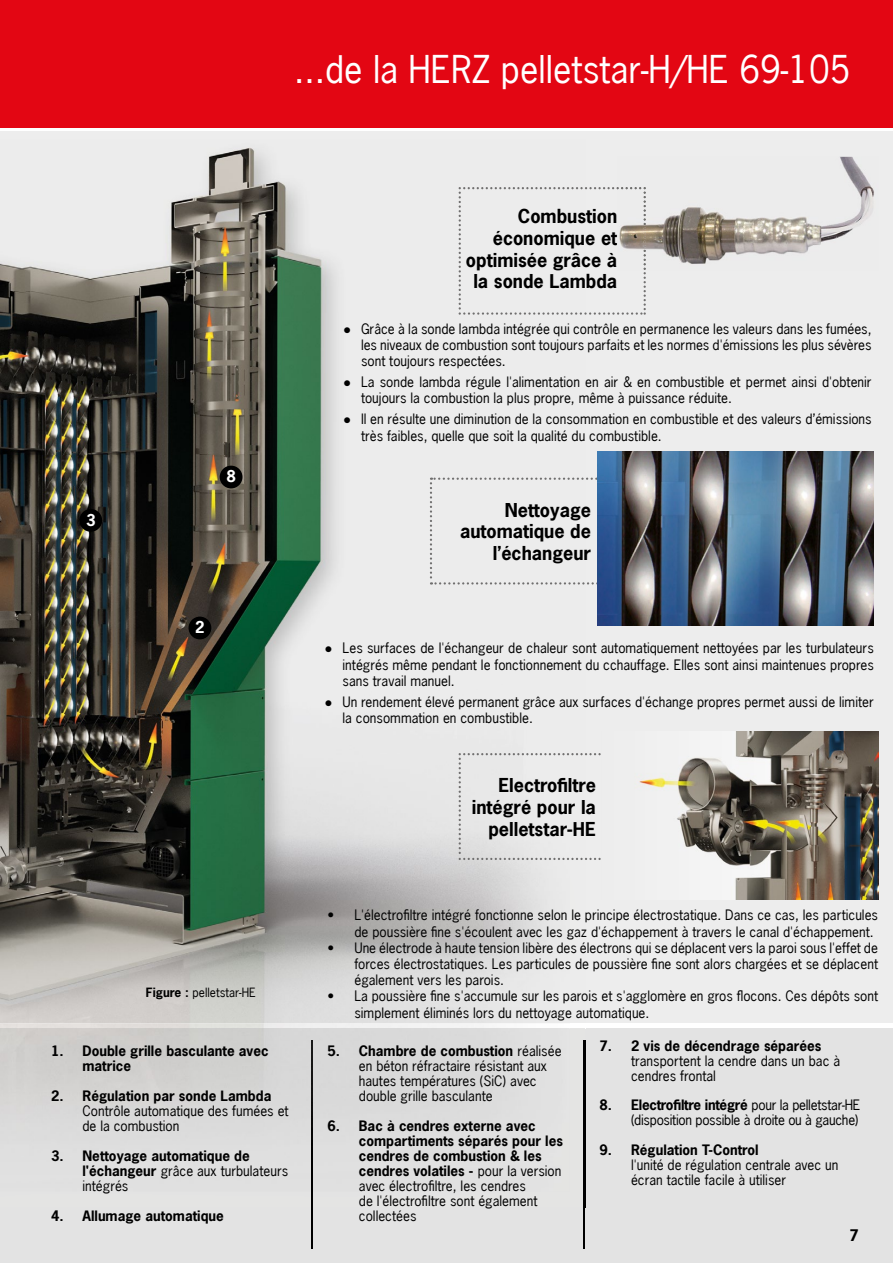
<style>
.page{position:relative;width:893px;height:1263px;background:#fff}
.page>*{position:absolute;margin:0;border:0;box-sizing:border-box;transform-origin:0 0}
.t1{font:36px "News Gothic LT";color:#fff}
.t2{font:700 18px/21.6px "News Gothic LT";color:#000;text-align:right}
.t3{font:700 15.3px "News Gothic LT";color:#fff}
.t4{font:700 15px "News Gothic LT";color:#000}
.t5{font:13.5px/16.2px "News Gothic LT";color:#000}
.t6{font:700 13.5px/15px "News Gothic LT";color:#000}
.t7{font:13.5px/15px "News Gothic LT";letter-spacing:-.02em;color:#000;text-align:right}
.t8{font:12px "News Gothic LT";color:#000}
.s1{font-weight:700}
.s2{font-weight:400}
.s3{font-family:"Arial"}
</style>
<div class="page">
<div style="left:0;top:0;width:893px;height:128px;background:#e30613"></div>
<div style="left:0;top:132px;width:893px;height:1131px;background:#ededed"></div>
<div style="left:0;top:1028px;width:893px;height:235px;background:#e3e3e3"></div>
<hr style="left:311px;top:1040px;width:2px;height:209px;background:#000">
<hr style="left:584px;top:1040px;width:1px;height:209px;background:#000">
<img style="left:570px;top:477px;width:15px;height:551px">
<img style="left:0;top:147px;width:362px;height:876px">
<img style="left:0;top:1023px;width:570px;height:5px">
<img style="left:311px;top:1040px;width:2px;height:100px">
<div style="left:189px;top:617px;width:22px;height:22px;background:#000;border-radius:50%"></div>
<div style="left:220px;top:466px;width:22px;height:22px;background:#000;border-radius:50%"></div>
<div style="left:79px;top:509px;width:23px;height:23px;background:#000;border-radius:50%"></div>
<svg style="left:430px;top:478px;width:167px;height:106px"></svg>
<svg style="left:459px;top:753px;width:142px;height:107px"></svg>
<img style="left:639px;top:731px;width:239px;height:168px">
<img style="left:597px;top:451px;width:277px;height:175px">
<img style="left:646px;top:157px;width:228px;height:107px">
<svg style="left:459px;top:187px;width:187px;height:128px"></svg>
<h1 class="t1" style="left:294px;top:47px;width:558px">...de la HERZ pelletstar-H/HE 69-105</h1>
<p class="t3" style="left:86px;top:510px;width:11px">3</p>
<p class="t3" style="left:226px;top:466px;width:11px">8</p>
<p class="t3" style="left:195px;top:617px;width:11px">2</p>
<p class="t8" style="left:146px;top:984px;width:111px"><span class="s1">Figure :</span> pelletstar-HE</p>
<p class="t6" style="left:83px;top:1043px;width:188px;text-indent:-31px">1. Double grille basculante avec matrice</p>
<p class="t6" style="left:51px;top:1088px;width:222px">2. Régulation par sonde Lambda</p>
<p class="t5" style="left:83px;top:1103px;width:208px;line-height:15px">Contrôle automatique des fumées et de la combustion</p>
<p class="t6" style="left:83px;top:1148px;width:207px;text-indent:-31px">3. Nettoyage automatique de l'échangeur <span class="s2">grâce aux turbulateurs intégrés</span></p>
<p class="t6" style="left:51px;top:1208px;width:174px">4. Allumage automatique</p>
<h2 class="t2" style="left:466px;top:205px;width:153px">Combustion économique et optimisée grâce à la sonde Lambda</h2>
<p class="t5" style="left:361px;top:320px;width:512px;text-align:justify;text-indent:-18px"><span class="s3">●</span> Grâce à la sonde lambda intégrée qui contrôle en permanence les valeurs dans les fumées, les niveaux de combustion sont toujours parfaits et les normes d'émissions les plus sévères sont toujours respectées.</p>
<p class="t5" style="left:361px;top:374px;width:512px;text-indent:-18px"><span class="s3">●</span> La sonde lambda régule l'alimentation en air &amp; en combustible et permet ainsi d'obtenir toujours la combustion la plus propre, même à puissance réduite.</p>
<p class="t5" style="left:361px;top:411px;width:512px;text-indent:-18px"><span class="s3">●</span> Il en résulte une diminution de la consommation en combustible et des valeurs d’émissions très faibles, quelle que soit la qualité du combustible.</p>
<h2 class="t2" style="left:460px;top:499px;width:133px">Nettoyage automatique de l’échangeur</h2>
<p class="t5" style="left:343px;top:640px;width:533px;text-align:justify;text-indent:-18px"><span class="s3">●</span> Les surfaces de l'échangeur de chaleur sont automatiquement nettoyées par les turbulateurs intégrés même pendant le fonctionnement du cchauffage. Elles sont ainsi maintenues propres sans travail manuel.</p>
<p class="t5" style="left:343px;top:693px;width:533px;text-indent:-18px"><span class="s3">●</span> Un rendement élevé permanent grâce aux surfaces d'échange propres permet aussi de limiter la consommation en combustible.</p>
<h2 class="t2" style="left:472px;top:774px;width:126px">Electrofiltre intégré pour la pelletstar-HE</h2>
<p class="t5" style="left:354px;top:907px;width:525px;text-indent:-27px">• L'électrofiltre intégré fonctionne selon le principe électrostatique. Dans ce cas, les particules de poussière fine s'écoulent avec les gaz d'échappement à travers le canal d'échappement.</p>
<p class="t5" style="left:354px;top:939px;width:525px;text-align:justify;text-indent:-27px">• Une électrode à haute tension libère des électrons qui se déplacent vers la paroi sous l'effet de forces électrostatiques. Les particules de poussière fine sont alors chargées et se déplacent également vers les parois.</p>
<p class="t5" style="left:354px;top:988px;width:525px;text-indent:-27px">• La poussière fine s'accumule sur les parois et s'agglomère en gros flocons. Ces dépôts sont simplement éliminés lors du nettoyage automatique.</p>
<p class="t5" style="left:359px;top:1043px;width:204px;line-height:15px;text-indent:-31px"><span class="s1">5. Chambre de combustion</span> réalisée en béton réfractaire résistant aux hautes températures (SiC) avec double grille basculante</p>
<p class="t6" style="left:359px;top:1118px;width:206px;text-indent:-31px">6. Bac à cendres externe avec compartiments séparés pour les cendres de combustion &amp; les cendres volatiles - <span class="s2">pour la version avec électrofiltre, les cendres<br>de l'électrofiltre sont également collectées</span></p>
<p class="t6" style="left:600px;top:1038px;width:223px">7. 2 vis de décendrage séparées</p>
<p class="t5" style="left:631px;top:1053px;width:211px;line-height:15px">transportent la cendre dans un bac à cendres frontal</p>
<p class="t7" style="left:600px;top:1097px;width:262px"><span class="s1">8. Electrofiltre intégré</span> pour la pelletstar-HE (disposition possible à droite ou à gauche)</p>
<p class="t6" style="left:600px;top:1142px;width:161px">9. Régulation T-Control</p>
<p class="t5" style="left:631px;top:1157px;width:209px;line-height:15px">l'unité de régulation centrale avec un écran tactile facile à utiliser</p>
<p class="t4" style="left:850px;top:1225px;width:11px">7</p>
</div>
